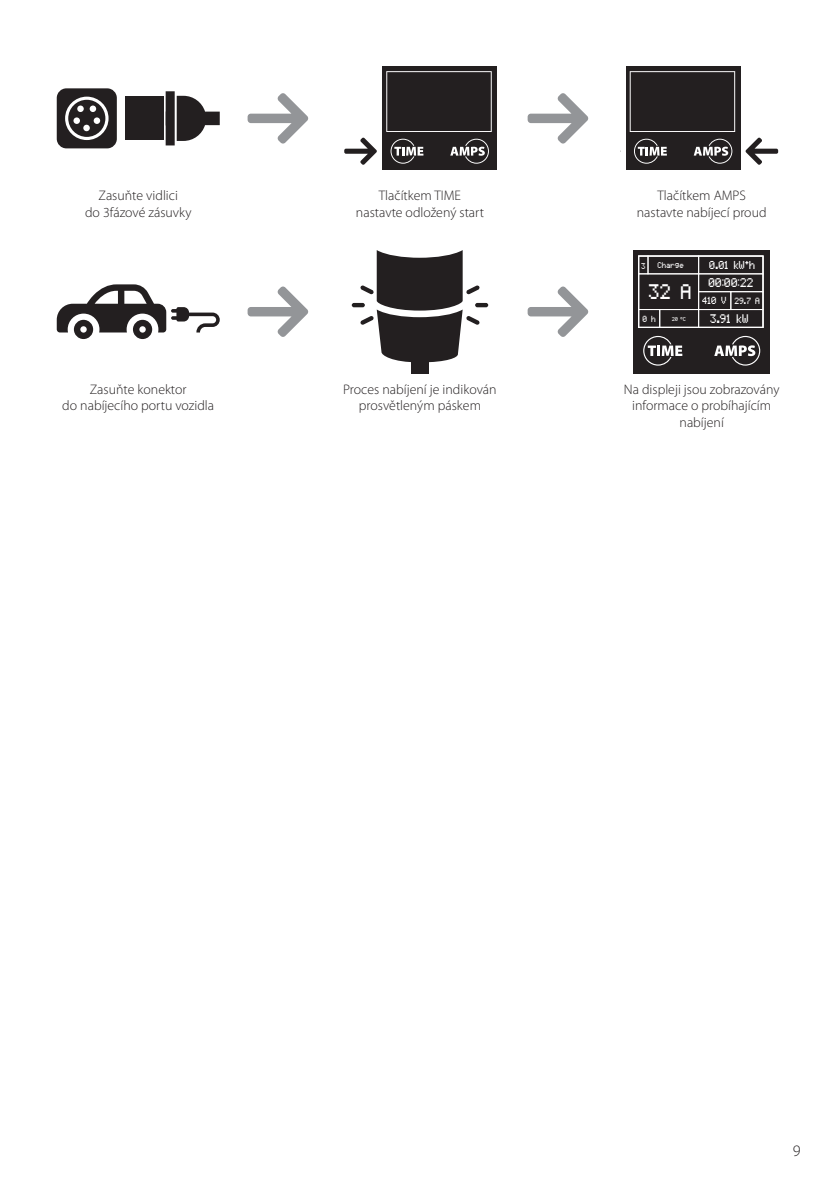
<style>
.page{position:relative;width:840px;height:1191px;background:#fff}
.page>*{position:absolute;margin:0;border:0;box-sizing:border-box;transform-origin:0 0}
.t1{font:17px "pixelmix";color:#fff;scale:.89 1}
.Text_odstavcový_odrá{font:300 16px "Myriad Pro";color:#231f20}
.Text_odstavcový{font:300 13.8px/16.6px "Myriad Pro";color:#231f20;text-align:center}
.t2{font:10.2px "pixelmix";color:#fff;scale:.89 1}
.t3{font:10px "pixelmix";color:#fff;scale:.89 1}
.t4{font:9.2px "pixelmix";color:#fff;scale:.89 1}
.t5{font:7.2px "pixelmix";color:#fff;scale:.89 1}
.t6{font:7px "pixelmix";color:#fff;scale:.89 1}
.t7{font:6.6px "pixelmix";color:#fff;scale:.89 1}
.t8{font:4.6px "pixelmix";color:#fff;scale:.89 1}
.s1{font-size:8.2px}
</style>
<div class="page">
<div style="left:57px;top:88px;width:60px;height:60px;background:#231f20;border-radius:10px"></div>
<svg style="left:65px;top:97px;width:43px;height:43px"></svg>
<div style="left:68px;top:100px;width:37px;height:37px;background:#231f20;border-radius:50%"></div>
<div style="left:83px;top:125px;width:7px;height:6px;background:#fff;border-radius:50%"></div>
<div style="left:94px;top:117px;width:6px;height:7px;background:#fff;border-radius:50%"></div>
<svg style="left:90px;top:106px;width:6px;height:6px"></svg>
<div style="left:77px;top:106px;width:7px;height:6px;background:#fff;border-radius:50%"></div>
<div style="left:73px;top:117px;width:7px;height:7px;background:#fff;border-radius:50%"></div>
<svg style="left:165px;top:91px;width:55px;height:54px"></svg>
<div style="left:125px;top:97px;width:38px;height:43px;background:#231f20"></div>
<svg style="left:247px;top:93px;width:61px;height:51px"></svg>
<svg style="left:247px;top:286px;width:61px;height:51px"></svg>
<svg style="left:527px;top:93px;width:61px;height:51px"></svg>
<svg style="left:527px;top:286px;width:61px;height:51px"></svg>
<div style="left:625px;top:67px;width:115px;height:103px;background:#231f20"></div>
<svg style="left:629px;top:71px;width:105px;height:61px"></svg>
<svg style="left:634px;top:139px;width:32px;height:25px"></svg>
<svg style="left:693px;top:139px;width:39px;height:25px"></svg>
<svg style="left:745px;top:138px;width:32px;height:27px"></svg>
<div style="left:382px;top:67px;width:115px;height:103px;background:#231f20"></div>
<svg style="left:386px;top:71px;width:105px;height:61px"></svg>
<svg style="left:390px;top:139px;width:33px;height:25px"></svg>
<svg style="left:450px;top:139px;width:38px;height:25px"></svg>
<svg style="left:344px;top:138px;width:32px;height:27px"></svg>
<svg style="left:57px;top:284px;width:163px;height:55px"></svg>
<div style="left:633px;top:250px;width:136px;height:123px;background:#231f20"></div>
<svg style="left:643px;top:336px;width:39px;height:29px"></svg>
<svg style="left:714px;top:336px;width:45px;height:29px"></svg>
<div style="left:638px;top:256px;width:10px;height:18px;border:1px solid #fff"></div>
<div style="left:647px;top:256px;width:51px;height:18px;border:1px solid #fff"></div>
<div style="left:698px;top:256px;width:64px;height:18px;border:1px solid #fff"></div>
<div style="left:659px;top:309px;width:39px;height:19px;border:1px solid #fff"></div>
<div style="left:638px;top:274px;width:60px;height:36px;border:1px solid #fff"></div>
<div style="left:698px;top:291px;width:32px;height:19px;border:1px solid #fff"></div>
<div style="left:730px;top:291px;width:32px;height:19px;border:1px solid #fff"></div>
<div style="left:637px;top:255px;width:126px;height:73px;border:1px solid #fff"></div>
<div style="left:410px;top:348px;width:18px;height:25px;background:#231f20"></div>
<hr style="left:475px;top:303px;width:13px;height:4px;background:#231f20;border-radius:2px">
<hr style="left:351px;top:303px;width:13px;height:4px;background:#231f20;border-radius:2px">
<svg style="left:360px;top:250px;width:119px;height:112px"></svg>
<p class="Text_odstavcový" style="left:98px;top:187px;width:81px">Zasuňte vidlici</p>
<p class="Text_odstavcový" style="left:85px;top:204px;width:108px">do 3fázové zásuvky</p>
<p class="Text_odstavcový" style="left:378px;top:187px;width:84px">Tlačítkem TIME</p>
<p class="Text_odstavcový" style="left:356px;top:204px;width:129px">nastavte odložený start</p>
<p class="Text_odstavcový" style="left:636px;top:187px;width:131px">Tlačítkem AMPS nastavte nabíjecí proud</p>
<p class="t7" style="left:641px;top:263px;width:6px">3</p>
<p class="t7" style="left:657px;top:262px;width:31px">Charge</p>
<p class="t1" style="left:648px;top:283px;width:50px">32 A</p>
<p class="t4" style="left:709px;top:261px;width:53px">0.01 kW*h</p>
<p class="t2" style="left:708px;top:278px;width:52px">00:00:22</p>
<p class="t5" style="left:702px;top:297px;width:66px"><span class="s1">410 V</span> 29.7 A</p>
<p class="t6" style="left:642px;top:315px;width:16px">0 h</p>
<p class="t8" style="left:671px;top:316px;width:17px">20 °C</p>
<p class="t3" style="left:710px;top:314px;width:45px">3.91 kW</p>
<p class="Text_odstavcový" style="left:62px;top:380px;width:153px">Zasuňte konektor<br>do nabíjecího portu vozidla</p>
<p class="Text_odstavcový" style="left:623px;top:380px;width:157px">Na displeji jsou zobrazovány informace o probíhajícím nabíjení</p>
<p class="Text_odstavcový" style="left:343px;top:380px;width:155px">Proces nabíjení je indikován prosvětleným páskem</p>
<p class="Text_odstavcový_odrá" style="left:792px;top:1141px;width:9px">9</p>
</div>
